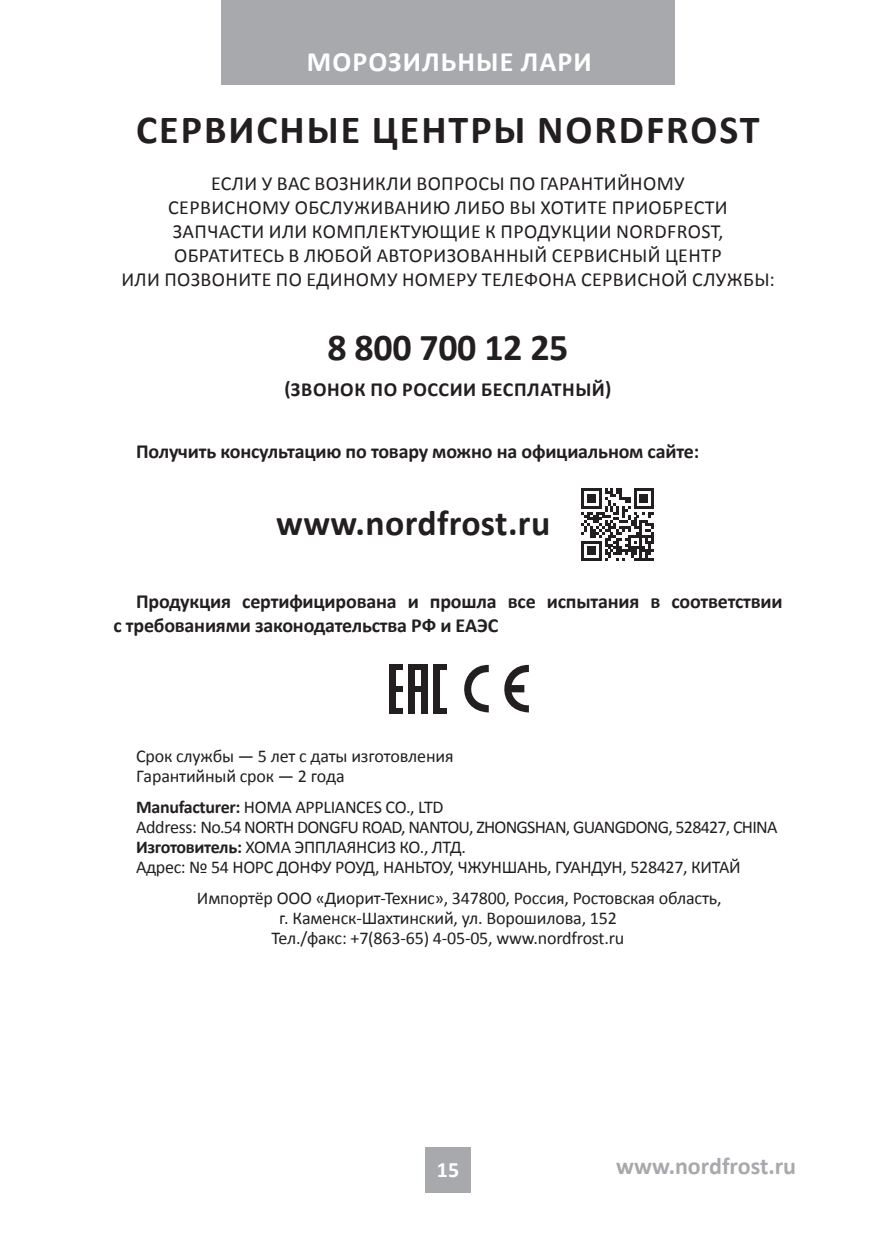
<style>
.page{position:relative;width:896px;height:1248px;background:#fff}
.page>*{position:absolute;margin:0;border:0;box-sizing:border-box;transform-origin:0 0}
.t1{font:700 40px "Calibri";letter-spacing:.05em;color:#231f20}
.t2{font:700 38px "Calibri";letter-spacing:-.01em;color:#231f20}
.t3{font:700 35.8px "Calibri";letter-spacing:.01em;color:#231f20}
.t4{font:700 28px "Calibri";letter-spacing:.04em;color:#fff}
.t5{font:700 24px "Calibri";color:#a8a9ad}
.t6{font:700 22px "Calibri";color:#fff}
.t7{font:20px/24px "Calibri";letter-spacing:.02em;color:#231f20;text-align:center}
.t8{font:700 20px/24px "Calibri";letter-spacing:-.01em;color:#231f20}
.t9{font:700 20px "Calibri";letter-spacing:.03em;color:#231f20}
.t10{font:18px/20px "Calibri";letter-spacing:-.02em;color:#231f20}
.s1{font-weight:700}
</style>
<div class="page">
<div style="left:221px;top:0;width:454px;height:85px;background:#a8a9ad"></div>
<div style="left:425px;top:1147px;width:46px;height:45px;background:#a8a9ad"></div>
<svg style="left:581px;top:488px;width:73px;height:73px"></svg>
<svg style="left:464px;top:664px;width:65px;height:48px"></svg>
<div style="left:390px;top:664px;width:6px;height:49px;background:#231f20"></div>
<div style="left:390px;top:664px;width:12px;height:5px;background:#231f20"></div>
<div style="left:390px;top:686px;width:12px;height:5px;background:#231f20"></div>
<div style="left:390px;top:707px;width:12px;height:6px;background:#231f20"></div>
<div style="left:409px;top:664px;width:19px;height:5px;background:#231f20"></div>
<div style="left:409px;top:686px;width:19px;height:5px;background:#231f20"></div>
<div style="left:409px;top:664px;width:6px;height:49px;background:#231f20"></div>
<div style="left:422px;top:664px;width:6px;height:49px;background:#231f20"></div>
<div style="left:434px;top:664px;width:6px;height:49px;background:#231f20"></div>
<div style="left:434px;top:707px;width:12px;height:6px;background:#231f20"></div>
<div style="left:434px;top:664px;width:12px;height:5px;background:#231f20"></div>
<h3 class="t4" style="left:307px;top:44px;width:286px">МОРОЗИЛЬНЫЕ ЛАРИ</h3>
<h1 class="t1" style="left:136px;top:105px;width:625px">СЕРВИСНЫЕ ЦЕНТРЫ NORDFROST</h1>
<p class="t7" style="left:121px;top:171px;width:655px">ЕСЛИ У ВАС ВОЗНИКЛИ ВОПРОСЫ ПО ГАРАНТИЙНОМУ<br>СЕРВИСНОМУ ОБСЛУЖИВАНИЮ ЛИБО ВЫ ХОТИТЕ ПРИОБРЕСТИ ЗАПЧАСТИ ИЛИ КОМПЛЕКТУЮЩИЕ К ПРОДУКЦИИ NORDFROST, ОБРАТИТЕСЬ В ЛЮБОЙ АВТОРИЗОВАННЫЙ СЕРВИСНЫЙ ЦЕНТР<br>ИЛИ ПОЗВОНИТЕ ПО ЕДИНОМУ НОМЕРУ ТЕЛЕФОНА СЕРВИСНОЙ СЛУЖБЫ:</p>
<h2 class="t2" style="left:327px;top:323px;width:242px">8 800 700 12 25</h2>
<p class="t9" style="left:284px;top:376px;width:328px">(ЗВОНОК ПО РОССИИ БЕСПЛАТНЫЙ)</p>
<p class="t8" style="left:136px;top:439px;width:565px">Получить консультацию по товару можно на официальном сайте:</p>
<h3 class="t3" style="left:276px;top:500px;width:276px">www.nordfrost.ru</h3>
<p class="t8" style="left:113px;top:589px;width:671px;text-indent:23px">Продукция сертифицирована и прошла все испытания в соответствии с требованиями законодательства РФ и ЕАЭС</p>
<p class="t10" style="left:136px;top:745px;width:319px">Срок службы — 5 лет с даты изготовления<br>Гарантийный срок — 2 года</p>
<p class="t10" style="left:136px;top:797px;width:643px"><span class="s1">Manufacturer:</span> HOMA APPLIANCES CO., LTD<br>Address: No.54 NORTH DONGFU ROAD, NANTOU, ZHONGSHAN, GUANGDONG, 528427, CHINA <span class="s1">Изготовитель:</span> ХОМА ЭППЛАЯНСИЗ КО., ЛТД.<br>Адрес: № 54 НОРС ДОНФУ РОУД, НАНЬТОУ, ЧЖУНШАНЬ, ГУАНДУН, 528427, КИТАЙ</p>
<p class="t10" style="left:197px;top:888px;width:526px">Импортёр ООО «Диорит-Технис», 347800, Россия, Ростовская область,</p>
<p class="t10" style="left:279px;top:908px;width:339px">г. Каменск-Шахтинский, ул. Ворошилова, 152</p>
<p class="t10" style="left:271px;top:928px;width:354px">Тел./факс: +7(863-65) 4-05-05, www.nordfrost.ru</p>
<p class="t6" style="left:437px;top:1155px;width:24px">15</p>
<h3 class="t5" style="left:616px;top:1150px;width:182px">www.nordfrost.ru</h3>
</div>
